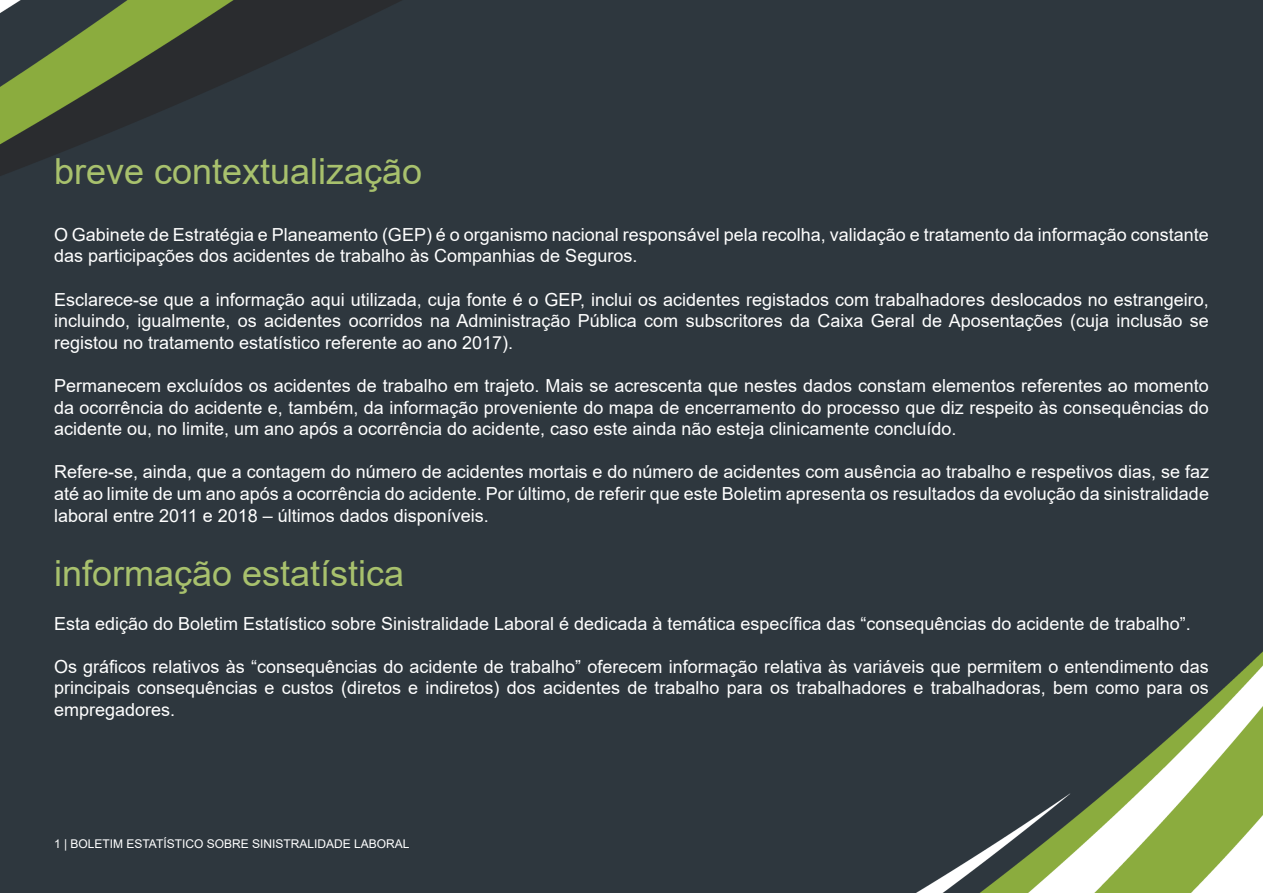
<style>
.page{position:relative;width:1263px;height:893px;background:#2e373e}
.page>*{position:absolute;margin:0;border:0;box-sizing:border-box;transform-origin:0 0}
.t1{font:36px "Arial";color:#a8c16d}
.t2{font:18px/21.6px "Arial";color:#fff;text-align:justify}
.t3{font:12px "Arial";color:#fff}
</style>
<div class="page">
<p class="t1" style="left:54px;top:146px;width:370px">breve contextualização</p>
<p class="t2" style="left:54px;top:224px;width:1156px">O Gabinete de Estratégia e Planeamento (GEP) é o organismo nacional responsável pela recolha, validação e tratamento da informação constante das participações dos acidentes de trabalho às Companhias de Seguros.</p>
<p class="t2" style="left:54px;top:288px;width:1156px">Esclarece-se que a informação aqui utilizada, cuja fonte é o GEP, inclui os acidentes registados com trabalhadores deslocados no estrangeiro, incluindo, igualmente, os acidentes ocorridos na Administração Pública com subscritores da Caixa Geral de Aposentações (cuja inclusão se registou no tratamento estatístico referente ao ano 2017).</p>
<p class="t2" style="left:54px;top:375px;width:1156px">Permanecem excluídos os acidentes de trabalho em trajeto. Mais se acrescenta que nestes dados constam elementos referentes ao momento da ocorrência do acidente e, também, da informação proveniente do mapa de encerramento do processo que diz respeito às consequências do acidente ou, no limite, um ano após a ocorrência do acidente, caso este ainda não esteja clinicamente concluído.</p>
<p class="t2" style="left:54px;top:461px;width:1156px">Refere-se, ainda, que a contagem do número de acidentes mortais e do número de acidentes com ausência ao trabalho e respetivos dias, se faz até ao limite de um ano após a ocorrência do acidente. Por último, de referir que este Boletim apresenta os resultados da evolução da sinistralidade laboral entre 2011 e 2018 – últimos dados disponíveis.</p>
<p class="t1" style="left:54px;top:549px;width:352px">informação estatística</p>
<p class="t2" style="left:54px;top:612px;width:1138px">Esta edição do Boletim Estatístico sobre Sinistralidade Laboral é dedicada à temática específica das “consequências do acidente de trabalho”.</p>
<p class="t2" style="left:54px;top:656px;width:1156px">Os gráficos relativos às “consequências do acidente de trabalho” oferecem informação relativa às variáveis que permitem o entendimento das principais consequências e custos (diretos e indiretos) dos acidentes de trabalho para os trabalhadores e trabalhadoras, bem como para os empregadores.</p>
<p class="t3" style="left:54px;top:836px;width:357px">1 | BOLETIM ESTATÍSTICO SOBRE SINISTRALIDADE LABORAL</p>
</div>
